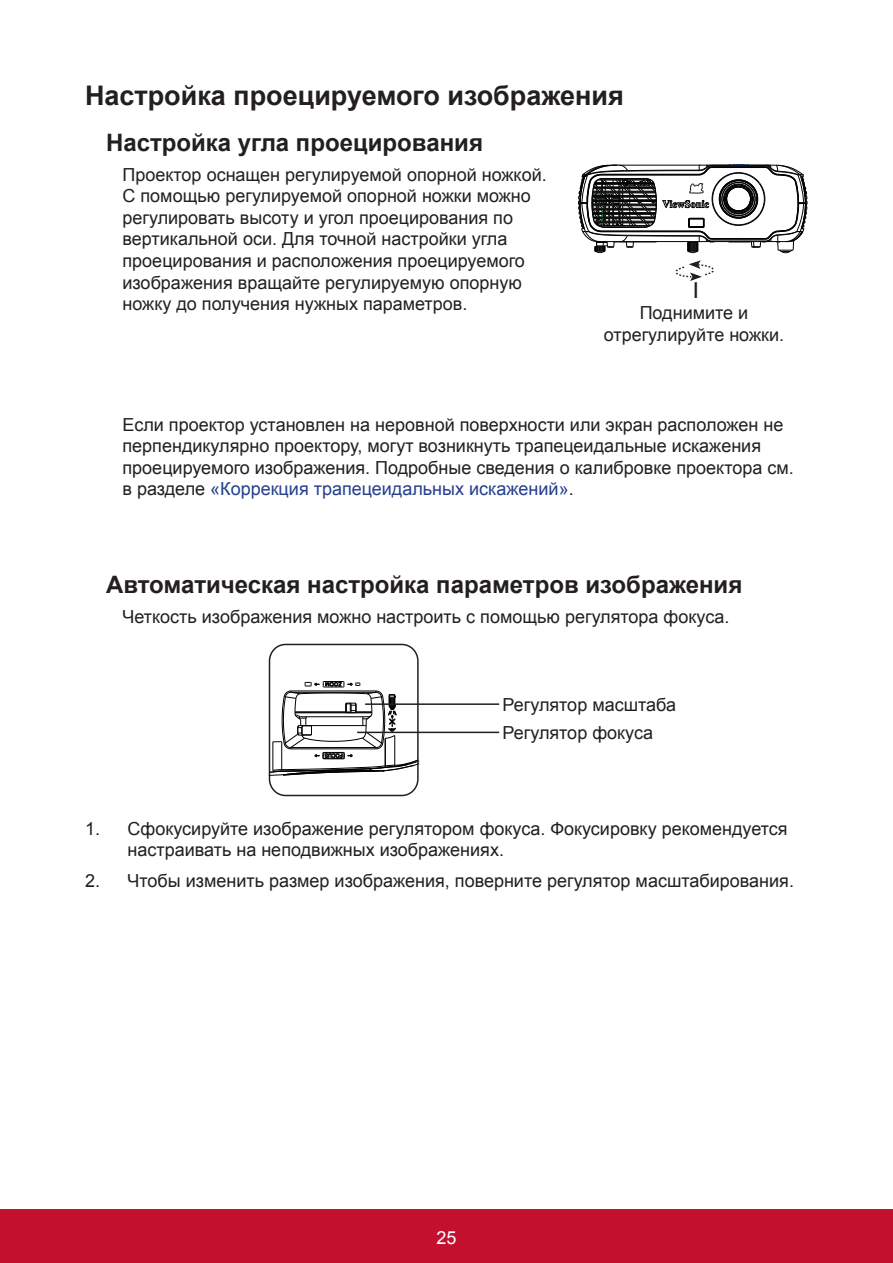
<style>
.page{position:relative;width:893px;height:1263px;background:#fff}
.page>*{position:absolute;margin:0;border:0;box-sizing:border-box;transform-origin:0 0}
.Section_Title{font:700 27px "Arial";color:#231f20}
.Heading_1{font:700 24px "Arial";color:#231f20}
.t1{font:22.95px "Gill Sans";color:#231f20}
.Body{font:18px/21.6px "Arial";color:#231f20}
.t2{font:18px "Arial";color:#fff}
.s1{color:#253f8e}
</style>
<div class="page">
<div style="left:0;top:1210px;width:893px;height:53px;background:#c3102f"></div>
<div style="left:269px;top:644px;width:150px;height:152px;border:2px solid #231f20;border-radius:16px"></div>
<hr style="left:365px;top:703px;width:134px;height:2px;background:#231f20">
<hr style="left:357px;top:732px;width:142px;height:1px;background:#231f20">
<svg style="left:269px;top:681px;width:151px;height:95px"></svg>
<svg style="left:675px;top:260px;width:39px;height:21px"></svg>
<svg style="left:578px;top:165px;width:230px;height:88px"></svg>
<p class="Section_Title" style="left:85px;top:77px;width:540px">Настройка проецируемого изображения</p>
<p class="Heading_1" style="left:106px;top:126px;width:378px">Настройка угла проецирования</p>
<p class="Body" style="left:123px;top:164px;width:426px">Проектор оснащен регулируемой опорной ножкой.<br>С помощью регулируемой опорной ножки можно регулировать высоту и угол проецирования по вертикальной оси. Для точной настройки угла проецирования и расположения проецируемого изображения вращайте регулируемую опорную ножку до получения нужных параметров.</p>
<p class="t1" style="left:690px;top:277px;width:13px">1</p>
<p class="Body" style="left:604px;top:302px;width:182px;text-align:center">Поднимите и отрегулируйте ножки.</p>
<p class="Body" style="left:123px;top:414px;width:673px">Если проектор установлен на неровной поверхности или экран расположен не перпендикулярно проектору, могут возникнуть трапецеидальные искажения проецируемого изображения. Подробные сведения о калибровке проектора см. в разделе <span class="s1">«Коррекция трапецеидальных искажений»</span>.</p>
<p class="Heading_1" style="left:106px;top:569px;width:638px">Автоматическая настройка параметров изображения</p>
<p class="Body" style="left:123px;top:606px;width:608px">Четкость изображения можно настроить с помощью регулятора фокуса.</p>
<p class="Body" style="left:503px;top:691px;width:175px;line-height:27.9px">Регулятор масштаба<br>Регулятор фокуса</p>
<p class="Body" style="left:128px;top:818px;width:662px;text-indent:-43px">1. Сфокусируйте изображение регулятором фокуса. Фокусировку рекомендуется настраивать на неподвижных изображениях.</p>
<p class="Body" style="left:85px;top:870px;width:710px">2. Чтобы изменить размер изображения, поверните регулятор масштабирования.</p>
<p class="t2" style="left:436px;top:1226px;width:22px">25</p>
</div>
